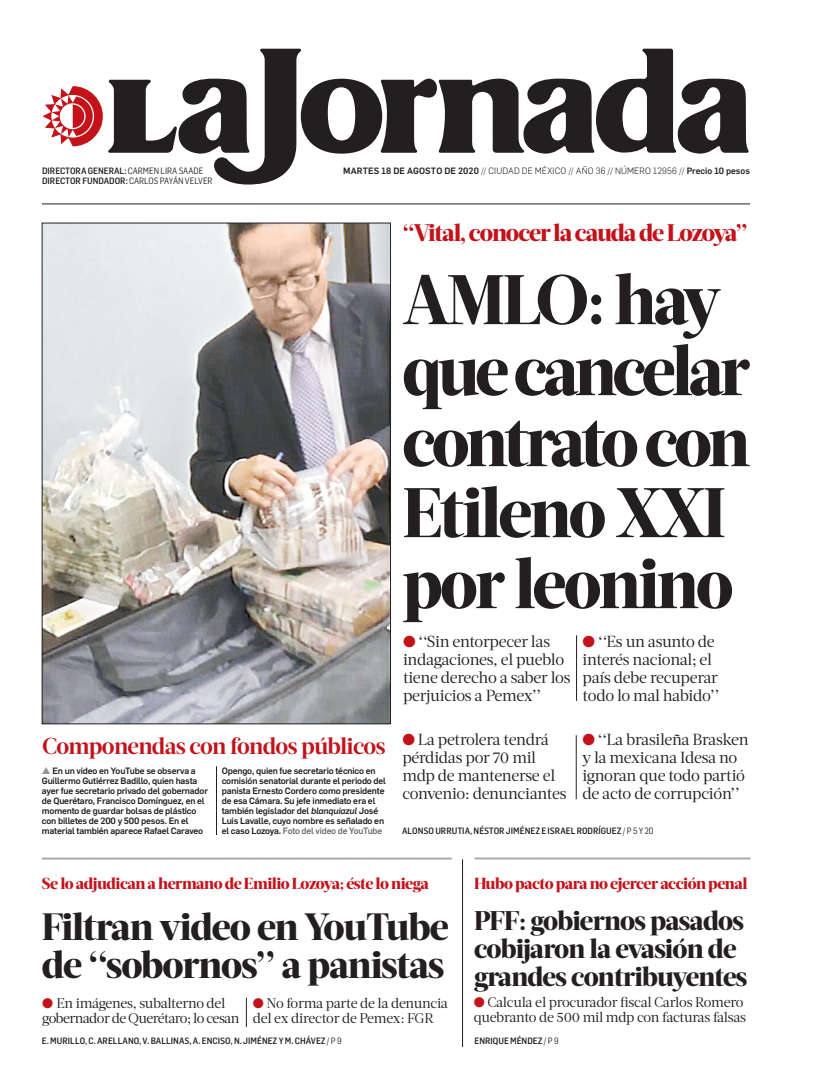
<style>
.page{position:relative;width:822px;height:1089px;background:#fff}
.page>*{position:absolute;margin:0;border:0;box-sizing:border-box;transform-origin:0 0}
.CABEZA_72{font:800 70px/71px "Acta Headline";letter-spacing:-.055em;color:#231f20;scale:.96 1}
.AVISO_18{font:800 38px/38px "Acta Headline";letter-spacing:-.03em;color:#231f20}
.AVISO_18-2{font:800 27px/28px "Acta Headline";letter-spacing:-.03em;color:#231f20}
.BALAZO_ROJO_25{font:800 24px "Acta Headline";letter-spacing:-.045em;color:#c4121a}
.CABEZA_FOTO_ACTA_BOO{font:700 23px "Acta Headline";letter-spacing:-.03em;color:#c4121a}
.SUMARIO_17{font:16px/18px "Acta Deck";letter-spacing:-.02em;color:#231f20}
.BALAZO_ROJO_16{font:800 16px "Acta Headline";letter-spacing:-.03em;color:#c4121a}
.SUMARIO_17-2{font:14px/15px "Acta Deck";letter-spacing:-.025em;color:#231f20}
.PIE_DE_FOTO_SIN_PLEC{font:500 9px/10px "Flama";letter-spacing:-.02em;color:#231f20}
.CREDITO_PORTADA{font:500 9px "Flama Semicond";color:#231f20}
.FECHA_AÑO_NUM_PORTAD{font:300 9px "Flama";letter-spacing:.015em;color:#231f20}
.s1{font-weight:400}
.s2{font-weight:500}
.s3{color:#c4121a}
.s4{color:#939598}
.s5{font-style:italic}
.s6{color:#6c6d70}
</style>
<div class="page">
<svg style="left:43px;top:49px;width:706px;height:136px"></svg>
<hr style="left:42px;top:204px;width:708px;height:1px;background:#231f20">
<img style="left:44px;top:225px;width:345px;height:497px">
<hr style="left:216px;top:766px;width:1px;height:69px;background:#231f20">
<hr style="left:576px;top:635px;width:1px;height:66px;background:#231f20">
<hr style="left:576px;top:735px;width:1px;height:64px;background:#231f20">
<hr style="left:462px;top:859px;width:1px;height:188px;background:#231f20">
<hr style="left:42px;top:858px;width:410px;height:2px;background:#a8a9ad">
<svg style="left:246px;top:998px;width:1px;height:29px"></svg>
<hr style="left:474px;top:857px;width:277px;height:2px;background:#a8a9ad">
<p class="CREDITO_PORTADA" style="left:42px;top:165px;width:163px">DIRECTORA GENERAL: <span class="s1">CARMEN LIRA SAADE</span></p>
<p class="FECHA_AÑO_NUM_PORTAD" style="left:343px;top:164px;width:408px"><span class="s2">MARTES 18 DE AGOSTO DE 2020</span> // CIUDAD DE MÉXICO // AÑO 36 // NÚMERO 12956 // <span class="s2">Precio 10 pesos</span></p>
<p class="CREDITO_PORTADA" style="left:42px;top:175px;width:172px">DIRECTOR FUNDADOR: <span class="s1">CARLOS PAYÁN VELVER</span></p>
<p class="BALAZO_ROJO_25" style="left:402px;top:218px;width:347px">‘‘Vital, conocer la cauda de Lozoya’’</p>
<p class="CABEZA_72" style="left:402px;top:265px;width:364px">AMLO: hay que cancelar contrato con<br>Etileno XXI por leonino</p>
<p class="SUMARIO_17" style="left:403px;top:632px;width:169px"><span class="s3">●</span> ‘‘Sin entorpecer las indagaciones, el pueblo tiene derecho a saber los perjuicios a Pemex’’</p>
<p class="SUMARIO_17" style="left:583px;top:632px;width:138px"><span class="s3">●</span> ‘‘Es un asunto de interés nacional; el país debe recuperar todo lo mal habido’’</p>
<p class="CABEZA_FOTO_ACTA_BOO" style="left:42px;top:732px;width:345px">Componendas con fondos públicos</p>
<p class="SUMARIO_17" style="left:402px;top:731px;width:166px"><span class="s3">●</span> La petrolera tendrá pérdidas por 70 mil mdp de mantenerse el convenio: denunciantes</p>
<p class="SUMARIO_17" style="left:582px;top:731px;width:168px"><span class="s3">●</span> ‘‘La brasileña Brasken y la mexicana Idesa no ignoran que todo partió de acto de corrupción’’</p>
<p class="PIE_DE_FOTO_SIN_PLEC" style="left:42px;top:765px;width:168px"><span class="s4">▲</span> En un video en YouTube se observa a Guillermo Gutiérrez Badillo, quien hasta ayer fue secretario privado del gobernador de Querétaro, Francisco Domínguez, en el momento de guardar bolsas de plástico con billetes de 200 y 500 pesos. En el material también aparece Rafael Caraveo</p>
<p class="PIE_DE_FOTO_SIN_PLEC" style="left:222px;top:765px;width:166px">Opengo, quien fue secretario técnico en comisión senatorial durante el periodo del panista Ernesto Cordero como presidente de esa Cámara. Su jefe inmediato era el también legislador del <span class="s5">blanquiazul</span> José Luis Lavalle, cuyo nombre es señalado en el caso Lozoya. <span class="s6">Foto del video de YouTube</span></p>
<p class="CREDITO_PORTADA" style="left:402px;top:825px;width:253px">ALONSO URRUTIA, NÉSTOR JIMÉNEZ E ISRAEL RODRÍGUEZ <span class="s1">/ P 5 Y 20</span></p>
<p class="BALAZO_ROJO_16" style="left:42px;top:873px;width:388px">Se lo adjudican a hermano de Emilio Lozoya; éste lo niega</p>
<p class="AVISO_18" style="left:42px;top:908px;width:408px">Filtran video en YouTube de ‘‘sobornos’’ a panistas</p>
<p class="SUMARIO_17-2" style="left:42px;top:995px;width:199px"><span class="s3">●</span> En imágenes, subalterno del gobernador de Querétaro; lo cesan</p>
<p class="SUMARIO_17-2" style="left:253px;top:995px;width:197px"><span class="s3">●</span> No forma parte de la denuncia del ex director de Pemex: FGR</p>
<p class="CREDITO_PORTADA" style="left:42px;top:1035px;width:301px">E. MURILLO, C. ARELLANO, V. BALLINAS, A. ENCISO, N. JIMÉNEZ Y M. CHÁVEZ <span class="s1">/ P 9</span></p>
<p class="BALAZO_ROJO_16" style="left:474px;top:874px;width:275px">Hubo pacto para no ejercer acción penal</p>
<p class="AVISO_18-2" style="left:474px;top:907px;width:275px">PFF: gobiernos pasados cobijaron la evasión de grandes contribuyentes</p>
<p class="SUMARIO_17-2" style="left:474px;top:995px;width:274px"><span class="s3">●</span> Calcula el procurador fiscal Carlos Romero quebranto de 500 mil mdp con facturas falsas</p>
<p class="CREDITO_PORTADA" style="left:474px;top:1035px;width:86px">ENRIQUE MÉNDEZ <span class="s1">/ P 9</span></p>
</div>
